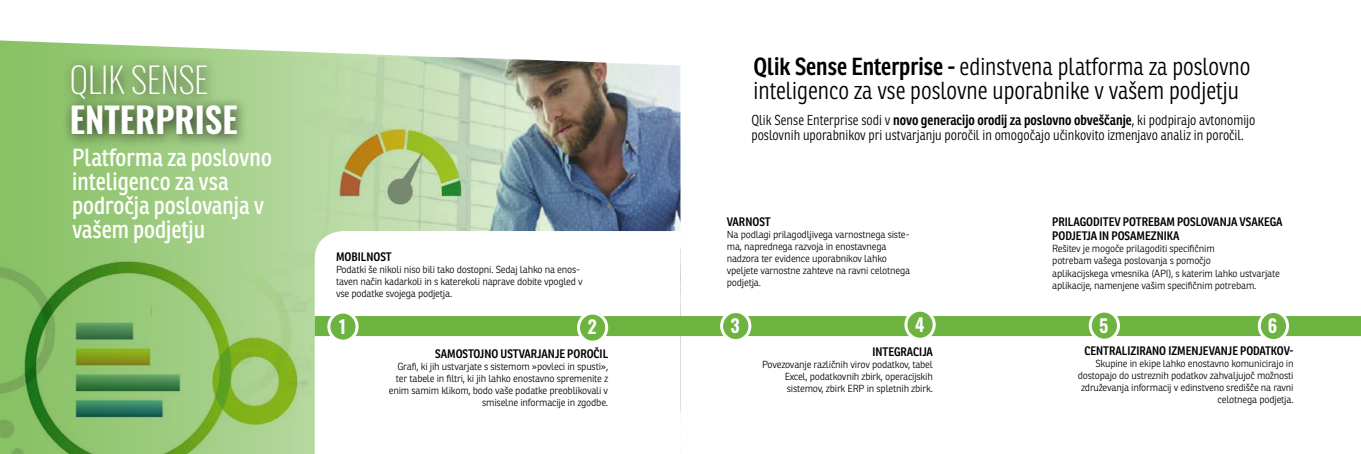
<style>
.page{position:relative;width:1361px;height:454px;background:#fff}
.page>*{position:absolute;margin:0;border:0;box-sizing:border-box;transform-origin:0 0}
.t1{font:600 35px "Oswald";color:#fff}
.t2{font:200 35px "Oswald";color:#fff}
.t3{font:300 24px/24px "Ronnia Cond";color:#000}
.t4{font:24px/24px "Ronnia Cond";color:#fff}
.t5{font:600 18px "Oswald";color:#fff}
.t6{font:300 14px/15px "Ronnia Cond";color:#000}
.t7{font:600 12px/14.4px "Ronnia Cond";color:#000}
.t8{font:300 10px/12px "Ronnia";letter-spacing:-.02em;color:#000}
.s1{font-weight:600}
</style>
<div class="page">
<img style="left:0;top:40px;width:680px;height:414px">
<div style="left:62px;top:55px;width:189px;height:93px;background:#000;opacity:.75"></div>
<svg style="left:315px;top:231px;width:365px;height:223px"></svg>
<div style="left:315px;top:316px;width:1046px;height:20px;background:#6cb33f"></div>
<div style="left:329px;top:312px;width:28px;height:29px;background:#6cb33f;border-radius:50%"></div>
<div style="left:327px;top:310px;width:31px;height:32px;border:3px solid #fff;border-radius:50%"></div>
<div style="left:578px;top:313px;width:29px;height:29px;background:#6cb33f;border-radius:50%"></div>
<div style="left:577px;top:311px;width:31px;height:32px;border:3px solid #fff;border-radius:50%"></div>
<div style="left:721px;top:311px;width:29px;height:29px;background:#6cb33f;border-radius:50%"></div>
<div style="left:720px;top:310px;width:31px;height:32px;border:3px solid #fff;border-radius:50%"></div>
<div style="left:906px;top:310px;width:28px;height:29px;background:#6cb33f;border-radius:50%"></div>
<div style="left:904px;top:308px;width:31px;height:32px;border:3px solid #fff;border-radius:50%"></div>
<div style="left:1090px;top:311px;width:28px;height:29px;background:#6cb33f;border-radius:50%"></div>
<div style="left:1088px;top:309px;width:32px;height:32px;border:3px solid #fff;border-radius:50%"></div>
<div style="left:1259px;top:311px;width:28px;height:29px;background:#6cb33f;border-radius:50%"></div>
<div style="left:1257px;top:310px;width:32px;height:32px;border:3px solid #fff;border-radius:50%"></div>
<h1 class="t2" style="left:70px;top:56px;width:140px">QLIK SENSE</h1>
<h1 class="t1" style="left:70px;top:95px;width:169px">ENTERPRISE</h1>
<h2 class="t4" style="left:72px;top:145px;width:201px">Platforma za poslovno inteligenco za vsa področja poslovanja v vašem podjetju</h2>
<p class="t7" style="left:336px;top:249px;width:57px">MOBILNOST</p>
<p class="t8" style="left:336px;top:263px;width:248px">Podatki še nikoli niso bili tako dostopni. Sedaj lahko na enos&shy;taven način kadarkoli in s katerekoli naprave dobite vpogled v vse podatke svojega podjetja.</p>
<h2 class="t3" style="left:753px;top:54px;width:499px"><span class="s1">Qlik Sense Enterprise -</span> edinstvena platforma za poslovno inteligenco za vse poslovne uporabnike v vašem podjetju</h2>
<h3 class="t6" style="left:751px;top:112px;width:505px">Qlik Sense Enterprise sodi v <span class="s1">novo generacijo orodij za poslovno obveščanje</span>, ki podpirajo avtonomijo poslovnih uporabnikov pri ustvarjanju poročil in omogočajo učinkovito izmenjavo analiz in poročil.</h3>
<p class="t7" style="left:727px;top:214px;width:45px">VARNOST</p>
<p class="t8" style="left:727px;top:228px;width:185px">Na podlagi prilagodljivega varnostnega siste&shy;ma, naprednega razvoja in enostavnega nadzora ter evidence uporabnikov lahko vpeljete varnostne zahteve na ravni celotnega podjetja.</p>
<p class="t7" style="left:1052px;top:214px;width:232px">PRILAGODITEV POTREBAM POSLOVANJA VSAKEGA<br>PODJETJA IN POSAMEZNIKA</p>
<p class="t8" style="left:1052px;top:243px;width:229px">Rešitev je mogoče prilagoditi specifičnim<br>potrebam vašega poslovanja s pomočjo<br>aplikacijskega vmesnika (API), s katerim lahko ustvarjate aplikacije, namenjene vašim specifičnim potrebam.</p>
<h3 class="t5" style="left:338px;top:314px;width:11px">1</h3>
<h3 class="t5" style="left:587px;top:314px;width:11px">2</h3>
<h3 class="t5" style="left:730px;top:313px;width:11px">3</h3>
<h3 class="t5" style="left:915px;top:312px;width:11px">4</h3>
<h3 class="t5" style="left:1099px;top:312px;width:11px">5</h3>
<h3 class="t5" style="left:1267px;top:313px;width:11px">6</h3>
<p class="t7" style="left:435px;top:346px;width:174px">SAMOSTOJNO USTVARJANJE POROČIL</p>
<p class="t8" style="left:389px;top:360px;width:221px;text-align:right">Grafi, ki jih ustvarjate s sistemom »povleci in spusti», ter tabele in filtri, ki jih lahko enostavno spremenite z enim samim klikom, bodo vaše podatke preoblikovali v smiselne informacije in zgodbe.</p>
<p class="t7" style="left:872px;top:344px;width:62px">INTEGRACIJA</p>
<p class="t8" style="left:785px;top:358px;width:150px;text-align:justify;text-indent:-23px">Povezovanje različnih virov podatkov, tabel Excel, podatkovnih zbirk, operacijskih sistemov, zbirk ERP in spletnih zbirk.</p>
<p class="t7" style="left:1084px;top:343px;width:211px">CENTRALIZIRANO IZMENJEVANJE PODATKOV-</p>
<p class="t8" style="left:1078px;top:357px;width:217px;text-align:right">Skupine in ekipe lahko enostavno komunicirajo in dostopajo do ustreznih podatkov zahvaljujoč možnosti združevanja informacij v edinstveno središče na ravni celotnega podjetja.</p>
</div>
